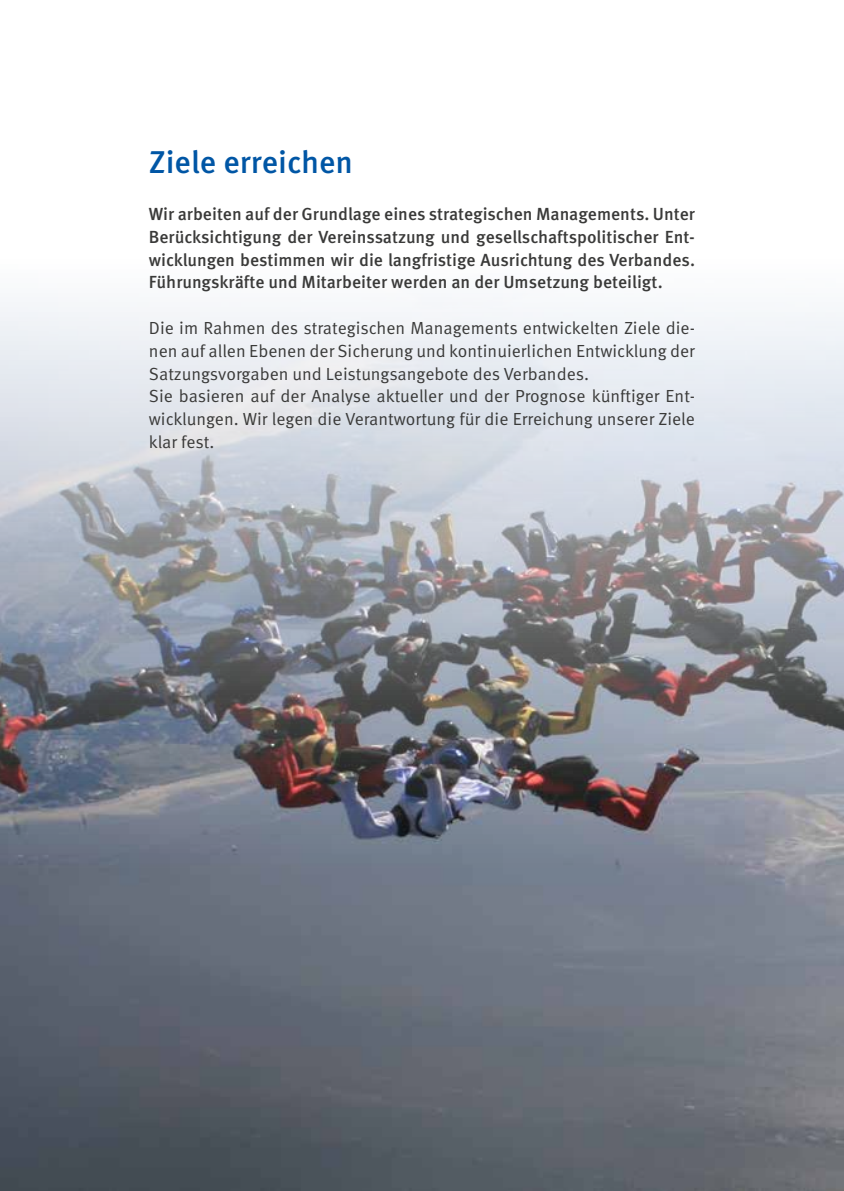
<style>
.page{position:relative;width:844px;height:1191px;background:#fff}
.page>*{position:absolute;margin:0;border:0;box-sizing:border-box;transform-origin:0 0}
.t1{font:500 31.5px "Meta OT";color:#0056a5}
.t2{font:17.5px/22.8px "Meta OT";color:#3a3a39}
.t3{font:500 17.5px/22.8px "Meta OT";color:#3a3a39;text-align:justify}
</style>
<div class="page">
<img style="left:0;top:302px;width:843px;height:889px">
<h1 class="t1" style="left:149px;top:142px;width:206px">Ziele erreichen</h1>
<p class="t3" style="left:149px;top:203px;width:547px">Wir arbeiten auf der Grundlage eines strategischen Managements. Unter Berücksichtigung der Vereinssatzung und gesellschaftspolitischer Ent&shy;wicklungen bestimmen wir die langfristige Ausrichtung des Verbandes.<br>Führungskräfte und Mitarbeiter werden an der Umsetzung beteiligt.</p>
<p class="t2" style="left:149px;top:317px;width:547px">Die im Rahmen des strategischen Managements entwickelten Ziele die&shy;nen auf allen Ebenen der Sicherung und kontinuierlichen Entwicklung der Satzungsvorgaben und Leistungsangebote des Verbandes.<br>Sie basieren auf der Analyse aktueller und der Prognose künftiger Ent&shy;wicklungen. Wir legen die Verantwortung für die Erreichung unserer Ziele klar fest.</p>
</div>
